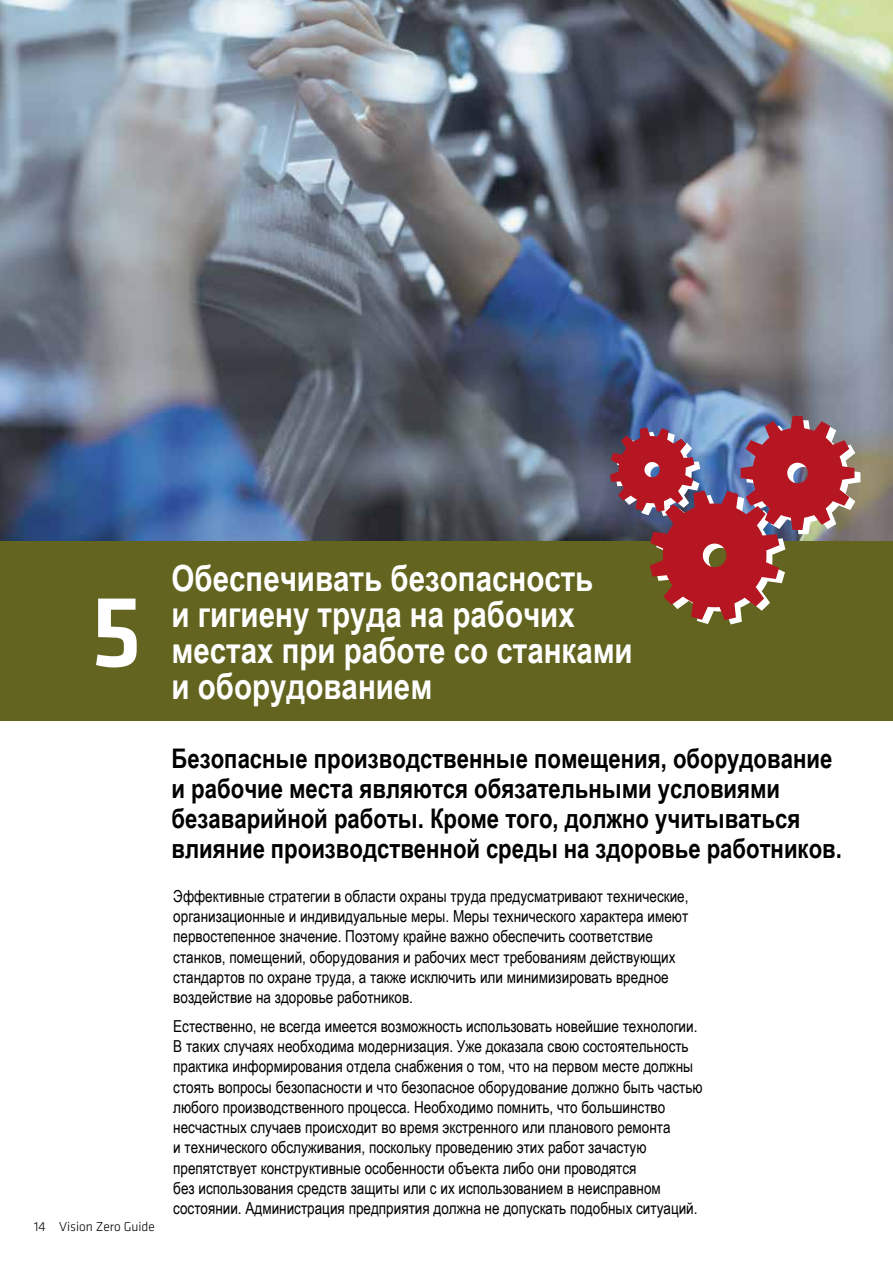
<style>
.page{position:relative;width:893px;height:1263px;background:#fff}
.page>*{position:absolute;margin:0;border:0;box-sizing:border-box;transform-origin:0 0}
.t1{font:500 105px "Klavika";color:#fff}
.t2{font:700 36px/36px "Arial Narrow";color:#fff}
.t3{font:700 27px/30px "Arial Narrow";color:#000}
.t4{font:16.5px/20.2px "Arial Narrow";color:#000}
.t5{font:300 13.5px "Klavika";color:#000}
</style>
<div class="page">
<img style="left:0;top:0;width:893px;height:542px">
<div style="left:0;top:542px;width:893px;height:179px;background:#63641f"></div>
<svg style="left:610px;top:416px;width:250px;height:208px"></svg>
<h1 class="t1" style="left:90px;top:560px;width:54px">5</h1>
<p class="t5" style="left:34px;top:1218px;width:122px">14 Vision Zero Guide</p>
<h2 class="t2" style="left:171px;top:558px;width:463px">Обеспечивать безопасность<br>и гигиену труда на рабочих местах при работе со станками и оборудованием</h2>
<h3 class="t3" style="left:171px;top:742px;width:672px">Безопасные производственные помещения, оборудование и рабочие места являются обязательными условиями безаварийной работы. Кроме того, должно учитываться влияние производственной среды на здоровье работников.</h3>
<p class="t4" style="left:173px;top:885px;width:517px">Эффективные стратегии в области охраны труда предусматривают технические, организационные и индивидуальные меры. Меры технического характера имеют первостепенное значение. Поэтому крайне важно обеспечить соответствие станков, помещений, оборудования и рабочих мест требованиям действующих стандартов по охране труда, а также исключить или минимизировать вредное воздействие на здоровье работников.</p>
<p class="t4" style="left:173px;top:1015px;width:531px">Естественно, не всегда имеется возможность использовать новейшие технологии.<br>В таких случаях необходима модернизация. Уже доказала свою состоятельность практика информирования отдела снабжения о том, что на первом месте должны стоять вопросы безопасности и что безопасное оборудование должно быть частью любого производственного процесса. Необходимо помнить, что большинство несчастных случаев происходит во время экстренного или планового ремонта<br>и технического обслуживания, поскольку проведению этих работ зачастую препятствует конструктивные особенности объекта либо они проводятся<br>без использования средств защиты или с их использованием в неисправном состоянии. Администрация предприятия должна не допускать подобных ситуаций.</p>
</div>
